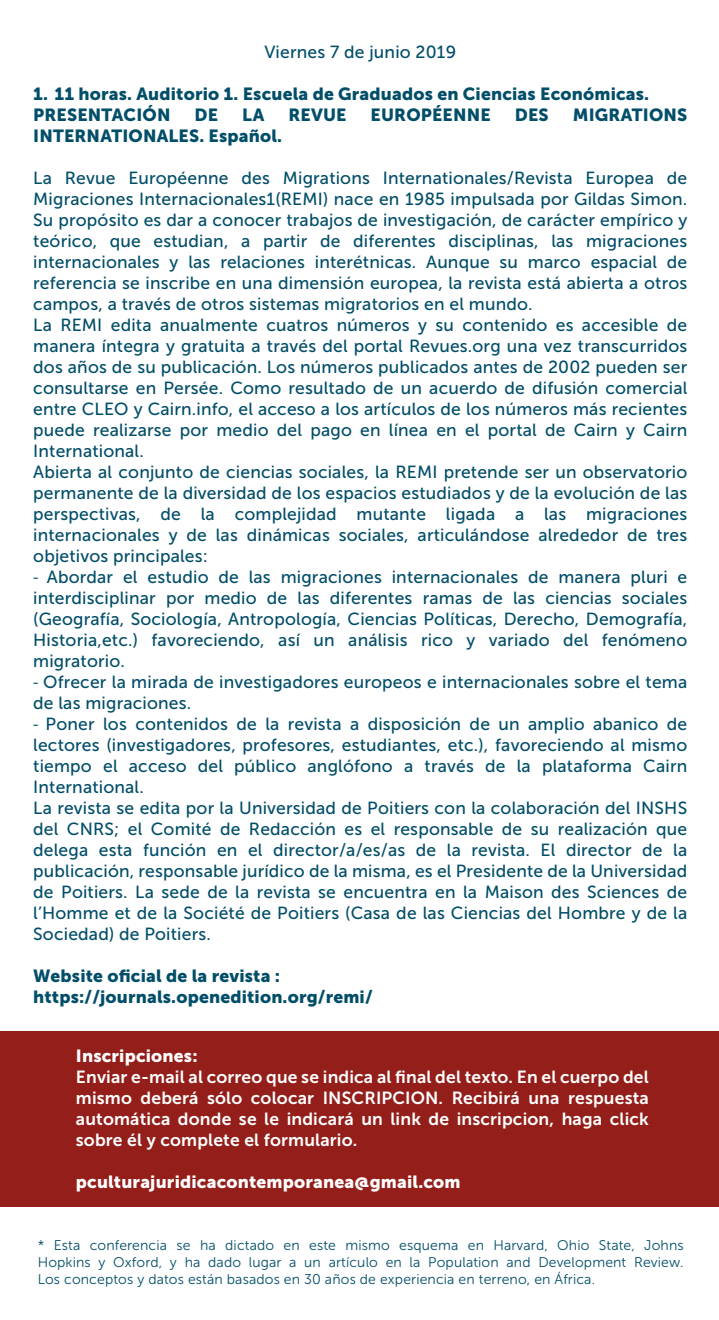
<style>
.page{position:relative;width:719px;height:1320px;background:#fff}
.page>*{position:absolute;margin:0;border:0;box-sizing:border-box;transform-origin:0 0}
.t1{font:17.5px/21px "Museo Sans 500";letter-spacing:.01em;color:#024e69}
.t2{font:17.5px/21px "Museo Sans 700";letter-spacing:.01em;color:#fff;text-align:justify}
.t3{font:17.5px/21px "Museo Sans 900";letter-spacing:.01em;color:#024e69}
.t4{font:17.5px "Museo Sans 900";letter-spacing:.01em;color:#fff}
.t5{font:14px/16.8px "Museo Sans 300";letter-spacing:.01em;color:#024e69;text-align:justify}
.s1{font-family:"Myriad Pro"}
</style>
<div class="page">
<div style="left:0;top:1031px;width:719px;height:175px;background:#921914"></div>
<p class="t1" style="left:264px;top:42px;width:193px">Viernes 7 de junio 2019</p>
<p class="t3" style="left:33px;top:83px;width:617px">1. 11 horas. Auditorio 1. Escuela de Graduados en Ciencias Económicas.<br>PRESENTACIÓN</p>
<p class="t3" style="left:195px;top:104px;width:25px">DE</p>
<p class="t3" style="left:242px;top:104px;width:24px">LA</p>
<p class="t3" style="left:288px;top:104px;width:60px">REVUE</p>
<p class="t3" style="left:371px;top:104px;width:122px">EUROPÉENNE</p>
<p class="t3" style="left:515px;top:104px;width:35px">DES</p>
<p class="t3" style="left:573px;top:104px;width:116px">MIGRATIONS</p>
<p class="t3" style="left:33px;top:125px;width:250px">INTERNATIONALES. Español.</p>
<p class="t1" style="left:33px;top:168px;width:656px">La Revue Européenne des Migrations Internationales/Revista Europea de Migraciones Internacionales1(REMI) nace en 1985 impulsada por Gildas Simon.<br>Su propósito es dar a conocer trabajos de investigación, de carácter empírico y teórico, que estudian, a partir de diferentes disciplinas, las migraciones internacionales y las relaciones interétnicas. Aunque su marco espacial de referencia se inscribe en una dimensión europea, la revista está abierta a otros campos, a través de otros sistemas migratorios en el mundo.<br>La REMI edita anualmente cuatros números y su contenido es accesible de manera íntegra y gratuita a través del portal Revues.org una vez transcurridos dos años de su publicación. Los números publicados antes de 2002 pueden ser consultarse en Persée. Como resultado de un acuerdo de difusión comercial entre CLEO y Cairn.info, el acceso a los artículos de los números más recientes puede realizarse por medio del pago en línea en el portal de Cairn y Cairn International.<br>Abierta al conjunto de ciencias sociales, la REMI pretende ser un observatorio permanente de la diversidad de los espacios estudiados y de la evolución de las perspectivas, de la complejidad mutante ligada a las migraciones internacionales y de las dinámicas sociales, articulándose alrededor de tres objetivos principales:</p>
<p class="t1" style="left:33px;top:567px;width:656px;text-align:justify"><span class="s1">-</span> Abordar el estudio de las migraciones internacionales de manera pluri e interdisciplinar por medio de las diferentes ramas de las ciencias sociales (Geografía, Sociología, Antropología, Ciencias Políticas, Derecho, Demografía, Historia,etc.) favoreciendo, así un análisis rico y variado del fenómeno migratorio.</p>
<p class="t1" style="left:33px;top:672px;width:656px"><span class="s1">-</span> Ofrecer la mirada de investigadores europeos e internacionales sobre el tema de las migraciones.</p>
<p class="t1" style="left:33px;top:714px;width:656px"><span class="s1">-</span> Poner los contenidos de la revista a disposición de un amplio abanico de lectores (investigadores, profesores, estudiantes, etc.), favoreciendo al mismo tiempo el acceso del público anglófono a través de la plataforma Cairn International.<br>La revista se edita por la Universidad de Poitiers con la colaboración del INSHS del CNRS; el Comité de Redacción es el responsable de su realización que delega esta función en el director/a/es/as de la revista. El director de la publicación, responsable jurídico de la misma, es el Presidente de la Universidad de Poitiers. La sede de la revista se encuentra en la Maison des Sciences de l’Homme et de la Société de Poitiers (Casa de las Ciencias del Hombre y de la Sociedad) de Poitiers.</p>
<p class="t3" style="left:33px;top:965px;width:341px">Website oficial de la revista : https://journals.openedition.org/remi/</p>
<p class="t4" style="left:76px;top:1046px;width:123px">Inscripciones:</p>
<p class="t2" style="left:76px;top:1066px;width:575px">Enviar e-mail al correo que se indica al final del texto. En el cuerpo del mismo deberá sólo colocar INSCRIPCION. Recibirá una respuesta automática donde se le indicará un link de inscripcion, haga click sobre él y complete el formulario.</p>
<p class="t4" style="left:76px;top:1172px;width:386px">pculturajuridicacontemporanea@gmail.com</p>
<p class="t5" style="left:38px;top:1237px;width:648px">* Esta conferencia se ha dictado en este mismo esquema en Harvard, Ohio State, Johns Hopkins y Oxford, y ha dado lugar a un artículo en la Population and Development Review.<br>Los conceptos y datos están basados en 30 años de experiencia en terreno, en África.</p>
</div>
